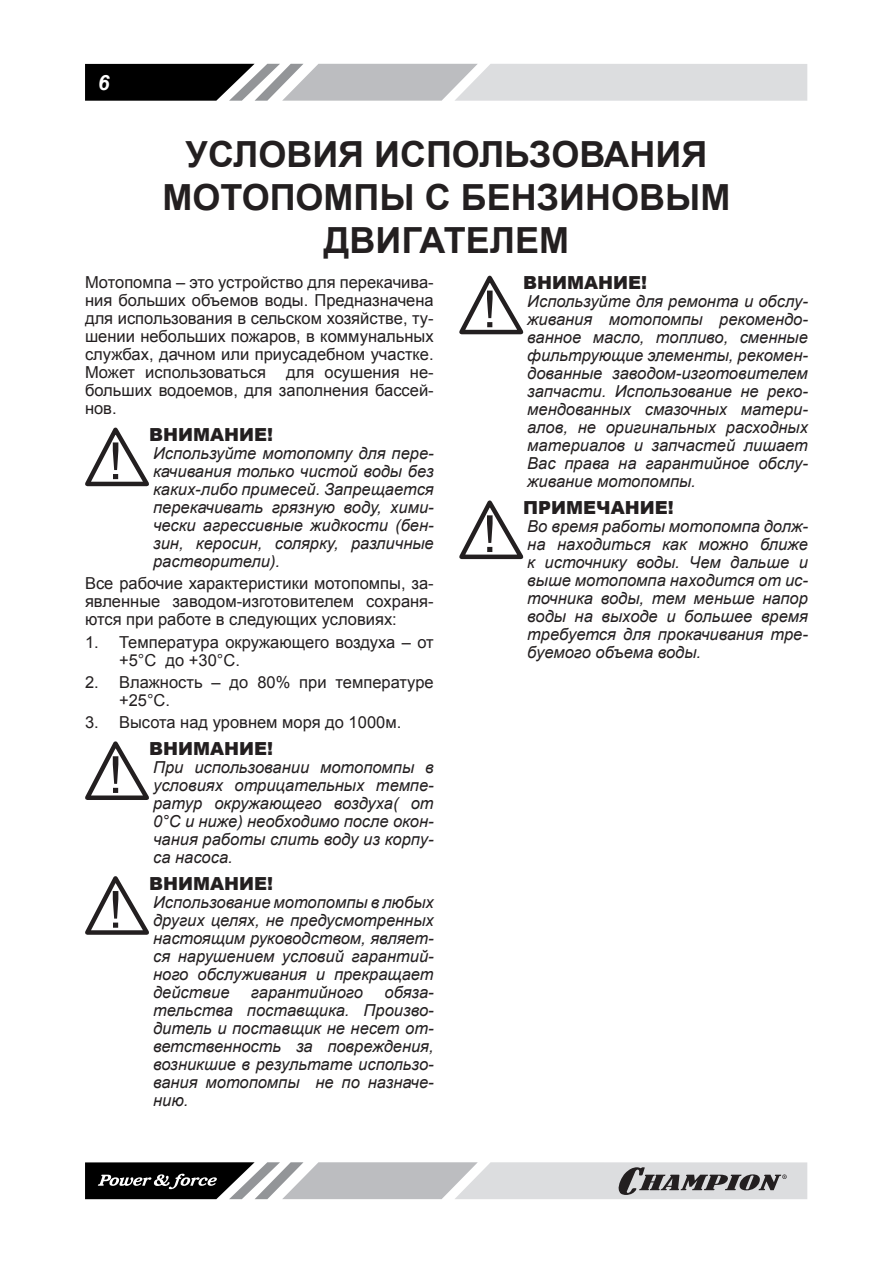
<style>
.page{position:relative;width:893px;height:1263px;background:#fff}
.page>*{position:absolute;margin:0;border:0;box-sizing:border-box;transform-origin:0 0}
.t1{font:700 36px/43.2px "Arial";color:#231f20;text-align:center}
.t2{font:italic 700 21px "Arial";color:#fff}
.t3{font:900 18px "Arial";color:#231f20}
.t4{font:italic 16.5px/18px "Arial";color:#231f20;text-align:justify}
.t5{font:16.5px/18px "Arial";color:#231f20;text-align:justify}
</style>
<div class="page">
<svg style="left:85px;top:64px;width:722px;height:37px;background:#a7a8aa"></svg>
<svg style="left:85px;top:1162px;width:722px;height:37px;background:#a1a2a3"></svg>
<svg style="left:85px;top:427px;width:64px;height:60px"></svg>
<svg style="left:85px;top:741px;width:64px;height:59px"></svg>
<svg style="left:85px;top:876px;width:64px;height:59px"></svg>
<svg style="left:459px;top:275px;width:65px;height:60px"></svg>
<svg style="left:459px;top:500px;width:65px;height:60px"></svg>
<p class="t2" style="left:98px;top:69px;width:13px">6</p>
<h1 class="t1" style="left:163px;top:134px;width:569px">УСЛОВИЯ ИСПОЛЬЗОВАНИЯ<br>МОТОПОМПЫ С БЕНЗИНОВЫМ<br>ДВИГАТЕЛЕМ</h1>
<p class="t5" style="left:85px;top:274px;width:350px">Мотопомпа – это устройство для перекачива&shy;ния больших объемов воды. Предназначена для использования в сельском хозяйстве, ту&shy;шении небольших пожаров, в коммунальных службах, дачном или приусадебном участке.<br>Может использоваться для осушения не&shy;больших водоемов, для заполнения бассей&shy;нов.</p>
<p class="t3" style="left:149px;top:422px;width:125px">ВНИМАНИЕ!</p>
<p class="t4" style="left:153px;top:445px;width:282px">Используйте мотопомпу для пере&shy;качивания только чистой воды без каких-либо примесей. Запрещается перекачивать грязную воду, хими&shy;чески агрессивные жидкости (бен&shy;зин, керосин, солярку, различные растворители).</p>
<p class="t5" style="left:85px;top:575px;width:350px">Все рабочие характеристики мотопомпы, за&shy;явленные заводом-изготовителем сохраня&shy;ются при работе в следующих условиях:</p>
<p class="t5" style="left:119px;top:633px;width:316px;text-indent:-34px">1. Температура окружающего воздуха – от +5°С до +30°С.</p>
<p class="t5" style="left:119px;top:673px;width:316px;text-indent:-34px">2. Влажность – до 80% при температуре +25°С.</p>
<p class="t5" style="left:85px;top:714px;width:318px">3. Высота над уровнем моря до 1000м.</p>
<p class="t3" style="left:149px;top:735px;width:125px">ВНИМАНИЕ!</p>
<p class="t4" style="left:153px;top:758px;width:282px">При использовании мотопомпы в условиях отрицательных темпе&shy;ратур окружающего воздуха( от 0°С и ниже) необходимо после окон&shy;чания работы слить воду из корпу&shy;са насоса.</p>
<p class="t3" style="left:149px;top:870px;width:125px">ВНИМАНИЕ!</p>
<p class="t4" style="left:153px;top:893px;width:282px">Использование мотопомпы в любых других целях, не предусмотренных настоящим руководством, являет&shy;ся нарушением условий гарантий&shy;ного обслуживания и прекращает действие</p>
<p class="t3" style="left:523px;top:270px;width:125px">ВНИМАНИЕ!</p>
<p class="t4" style="left:527px;top:293px;width:282px">Используйте для ремонта и обслу&shy;живания мотопомпы рекомендо&shy;ванное масло, топливо, сменные фильтрующие элементы, рекомен&shy;дованные заводом-изготовителем запчасти. Использование не реко&shy;мендованных смазочных матери&shy;алов, не оригинальных расходных материалов и запчастей лишает Вас права на гарантийное обслу&shy;живание мотопомпы.</p>
<p class="t3" style="left:523px;top:495px;width:152px">ПРИМЕЧАНИЕ!</p>
<p class="t4" style="left:527px;top:517px;width:282px">Во время работы мотопомпа долж&shy;на находиться как можно ближе к источнику воды. Чем дальше и выше мотопомпа находится от ис&shy;точника воды, тем меньше напор воды на выходе и большее время требуется для прокачивания тре&shy;буемого объема воды.</p>
<p class="t4" style="left:153px;top:983px;width:282px;text-indent:231px">обяза&shy;тельства поставщика. Произво&shy;дитель и поставщик не несет от&shy;ветственность за повреждения, возникшие в результате использо&shy;вания мотопомпы не по назначе&shy;нию.</p>
<p class="t4" style="left:251px;top:983px;width:114px">гарантийного</p>
</div>
